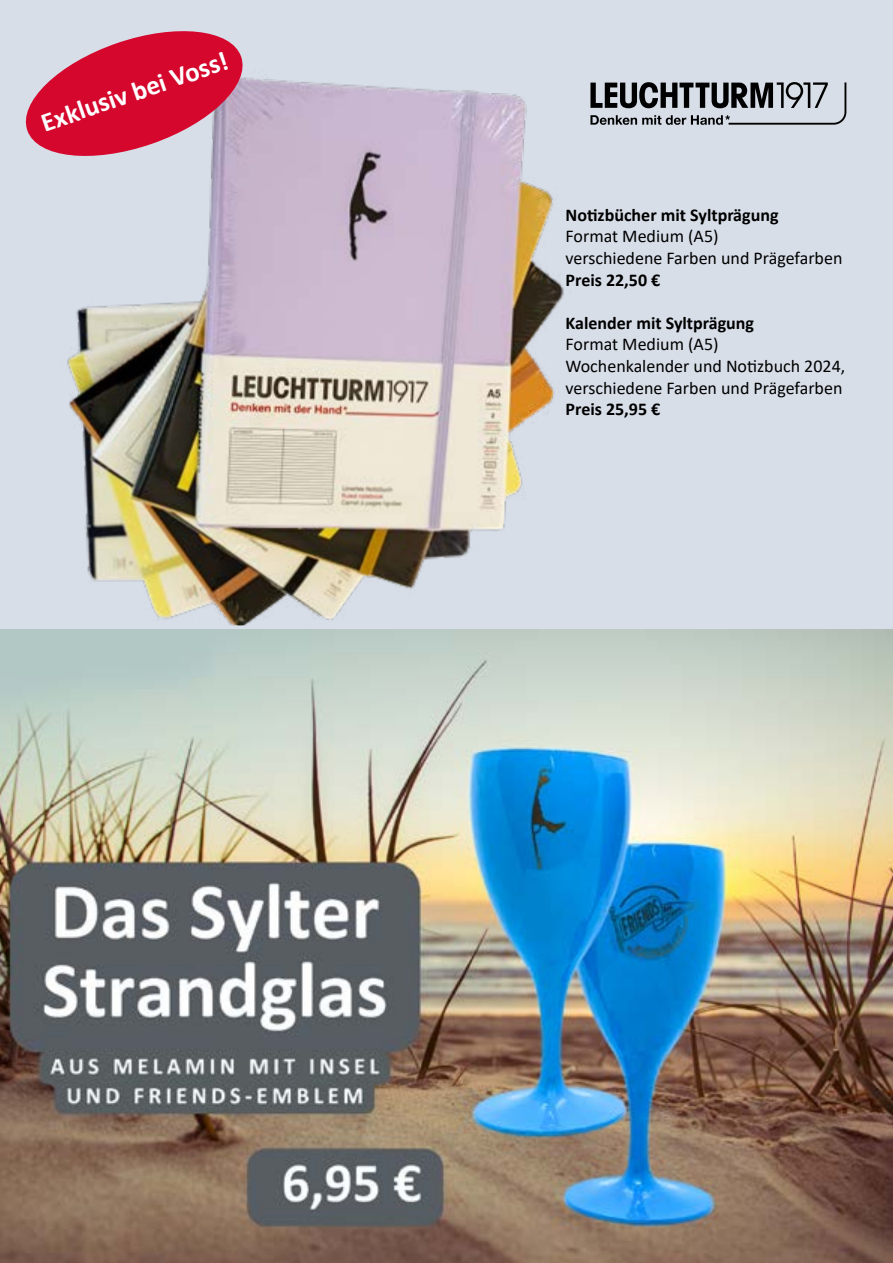
<style>
.page{position:relative;width:893px;height:1263px;background:#fff}
.page>*{position:absolute;margin:0;border:0;box-sizing:border-box;transform-origin:0 0}
.t1{font:700 27px "Calibri";color:#fff}
.t2{font:18px/21.6px "Calibri";color:#000}
.t3{font:700 18px "Calibri";color:#000}
</style>
<div class="page">
<div style="left:0;top:0;width:893px;height:629px;background:#d8dee8"></div>
<svg style="left:621px;top:82px;width:225px;height:43px"></svg>
<img style="left:67px;top:78px;width:554px;height:548px">
<svg style="left:25px;top:31px;width:226px;height:133px"></svg>
<img style="left:0;top:629px;width:893px;height:634px">
<h1 class="t1" style="left:36px;top:105px;width:198px;rotate:-19deg">Exklusiv bei Voss!</h1>
<p class="t3" style="left:566px;top:202px;width:215px">Notizbücher mit Syltprägung</p>
<p class="t2" style="left:566px;top:225px;width:278px">Format Medium (A5)<br>verschiedene Farben und Prägefarben</p>
<p class="t3" style="left:566px;top:267px;width:96px">Preis 22,50 €</p>
<p class="t3" style="left:566px;top:310px;width:190px">Kalender mit Syltprägung</p>
<p class="t2" style="left:566px;top:333px;width:281px">Format Medium (A5)<br>Wochenkalender und Notizbuch 2024, verschiedene Farben und Prägefarben</p>
<p class="t3" style="left:566px;top:396px;width:96px">Preis 25,95 €</p>
</div>
